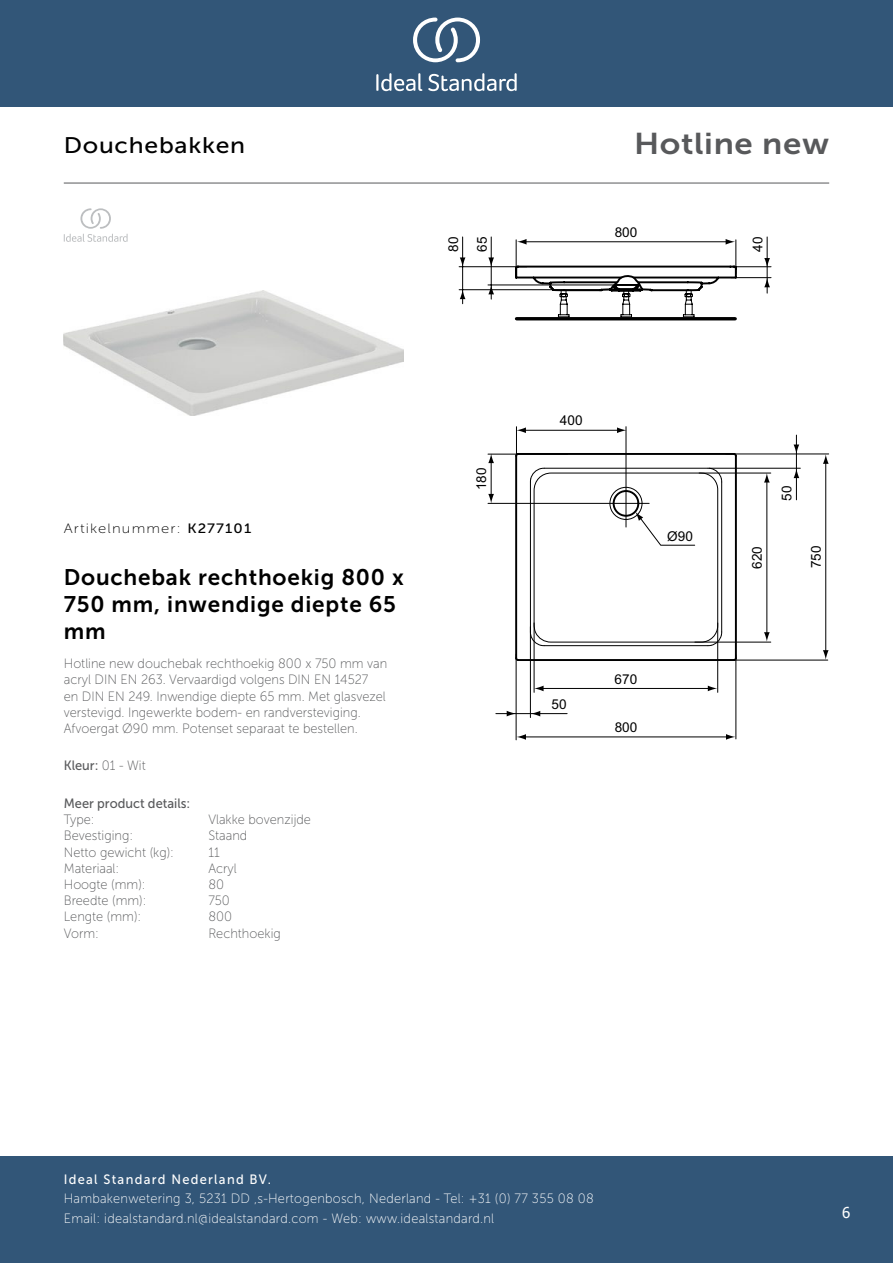
<style>
.page{position:relative;width:893px;height:1263px;background:#fff}
.page>*{position:absolute;margin:0;border:0;box-sizing:border-box;transform-origin:0 0}
.t1{font:30px "Museo Sans 700";letter-spacing:.02em;color:#58595b;scale:1.1 1}
.t2{font:22.5px/27px "Museo Sans 700";letter-spacing:.035em;color:#000}
.t3{font:22.5px "Museo Sans 500";letter-spacing:.03em;color:#000;scale:1.1 1}
.t4{font:15px "Tahoma";color:#fff}
.t5{font:13.5px/16.2px "Museo Sans 100";color:#58595b;scale:.95 1}
.t6{font:13.5px/19.5px "Museo Sans 100";letter-spacing:.02em;color:#fff;scale:.95 1}
.t7{font:13.5px/28.8px "Arial";color:#000}
.t8{font:13.5px "Museo Sans 500";color:#58595b;scale:.95 1}
.t9{font:13.5px "Museo Sans 500";letter-spacing:.1em;color:#fff;scale:.95 1}
.t10{font:13.5px "Museo Sans 100";letter-spacing:.075em;color:#000;scale:1.1 1}
.s1{font-family:"Museo Sans 500"}
.s2{font-family:"Museo Sans 100"}
</style>
<div class="page">
<div style="left:0;top:1157px;width:893px;height:106px;background:#325678"></div>
<div style="left:0;top:0;width:893px;height:107px;background:#325678"></div>
<svg style="left:428px;top:73px;width:89px;height:18px"></svg>
<svg style="left:376px;top:73px;width:46px;height:18px"></svg>
<svg style="left:413px;top:18px;width:67px;height:44px"></svg>
<hr style="left:64px;top:183px;width:765px;height:1px;background:#58595b">
<img style="left:64px;top:290px;width:340px;height:126px">
<svg style="left:515px;top:518px;width:223px;height:144px"></svg>
<svg style="left:514px;top:264px;width:224px;height:254px"></svg>
<hr style="left:516px;top:317px;width:219px;height:3px;background:#000">
<svg style="left:682px;top:289px;width:13px;height:29px"></svg>
<svg style="left:557px;top:290px;width:13px;height:28px"></svg>
<svg style="left:608px;top:274px;width:37px;height:44px"></svg>
<svg style="left:529px;top:467px;width:194px;height:180px"></svg>
<svg style="left:617px;top:427px;width:8px;height:6px"></svg>
<hr style="left:525px;top:430px;width:94px;height:1px;background:#000">
<hr style="left:625px;top:427px;width:1px;height:100px;background:#000">
<svg style="left:516px;top:427px;width:10px;height:29px"></svg>
<svg style="left:488px;top:494px;width:6px;height:9px"></svg>
<svg style="left:488px;top:455px;width:6px;height:8px"></svg>
<hr style="left:491px;top:461px;width:1px;height:34px;background:#000">
<hr style="left:488px;top:454px;width:80px;height:1px;background:#000">
<hr style="left:488px;top:503px;width:161px;height:1px;background:#000">
<svg style="left:794px;top:444px;width:5px;height:9px"></svg>
<svg style="left:823px;top:454px;width:6px;height:10px"></svg>
<svg style="left:823px;top:650px;width:6px;height:10px"></svg>
<hr style="left:825px;top:460px;width:1px;height:191px;background:#000">
<hr style="left:726px;top:453px;width:103px;height:1px;background:#000">
<hr style="left:718px;top:660px;width:110px;height:1px;background:#000">
<svg style="left:794px;top:469px;width:5px;height:9px"></svg>
<svg style="left:764px;top:474px;width:6px;height:8px"></svg>
<svg style="left:764px;top:632px;width:6px;height:10px"></svg>
<hr style="left:796px;top:435px;width:1px;height:65px;background:#000">
<hr style="left:766px;top:480px;width:1px;height:153px;background:#000">
<hr style="left:709px;top:468px;width:91px;height:1px;background:#000">
<hr style="left:699px;top:473px;width:72px;height:1px;background:#000">
<hr style="left:695px;top:642px;width:76px;height:1px;background:#000">
<svg style="left:507px;top:711px;width:9px;height:5px"></svg>
<svg style="left:517px;top:734px;width:9px;height:6px"></svg>
<svg style="left:726px;top:734px;width:9px;height:6px"></svg>
<hr style="left:523px;top:736px;width:204px;height:1px;background:#000">
<hr style="left:516px;top:654px;width:1px;height:86px;background:#000">
<hr style="left:735px;top:655px;width:1px;height:84px;background:#000">
<svg style="left:531px;top:711px;width:9px;height:5px"></svg>
<svg style="left:535px;top:686px;width:9px;height:5px"></svg>
<svg style="left:708px;top:686px;width:9px;height:5px"></svg>
<hr style="left:496px;top:713px;width:71px;height:1px;background:#000">
<hr style="left:542px;top:688px;width:167px;height:1px;background:#000">
<hr style="left:530px;top:627px;width:1px;height:90px;background:#000">
<hr style="left:534px;top:623px;width:1px;height:69px;background:#000">
<hr style="left:717px;top:623px;width:1px;height:69px;background:#000">
<svg style="left:764px;top:258px;width:6px;height:8px"></svg>
<svg style="left:764px;top:278px;width:6px;height:9px"></svg>
<hr style="left:767px;top:237px;width:1px;height:56px;background:#000">
<svg style="left:726px;top:239px;width:9px;height:6px"></svg>
<hr style="left:735px;top:240px;width:1px;height:34px;background:#000">
<svg style="left:516px;top:239px;width:11px;height:29px"></svg>
<hr style="left:525px;top:241px;width:201px;height:1px;background:#000">
<hr style="left:730px;top:266px;width:41px;height:1px;background:#000">
<hr style="left:731px;top:277px;width:40px;height:1px;background:#000">
<svg style="left:460px;top:257px;width:5px;height:9px"></svg>
<svg style="left:460px;top:290px;width:5px;height:9px"></svg>
<hr style="left:462px;top:237px;width:1px;height:67px;background:#000">
<hr style="left:459px;top:289px;width:176px;height:1px;background:#000">
<hr style="left:459px;top:266px;width:68px;height:1px;background:#000">
<svg style="left:488px;top:257px;width:6px;height:10px"></svg>
<svg style="left:488px;top:285px;width:6px;height:9px"></svg>
<hr style="left:488px;top:284px;width:151px;height:1px;background:#000">
<hr style="left:491px;top:237px;width:1px;height:62px;background:#000">
<svg style="left:64px;top:208px;width:64px;height:34px"></svg>
<h2 class="t3" style="left:64px;top:133px;width:166px">Douchebakken</h2>
<h1 class="t1" style="left:634px;top:127px;width:179px">Hotline new</h1>
<p class="t7" style="left:439px;top:252px;width:17px;rotate:-90deg">80<br>65</p>
<p class="t7" style="left:615px;top:218px;width:24px">800</p>
<p class="t7" style="left:744px;top:252px;width:17px;rotate:-90deg">40</p>
<p class="t10" style="left:64px;top:521px;width:172px">Artikelnummer: <span class="s1">K277101</span></p>
<h2 class="t2" style="left:64px;top:564px;width:341px">Douchebak rechthoekig 800 x<br>750 mm, inwendige diepte 65 mm</h2>
<p class="t5" style="left:64px;top:656px;width:342px">Hotline new douchebak rechthoekig 800 x 750 mm van acryl DIN EN 263. Vervaardigd volgens DIN EN 14527<br>en DIN EN 249. Inwendige diepte 65 mm. Met glasvezel verstevigd. Ingewerkte bodem- en randversteviging.<br>Afvoergat Ø90 mm. Potenset separaat te bestellen.</p>
<p class="t8" style="left:64px;top:758px;width:88px">Kleur: <span class="s2">01 - Wit</span></p>
<p class="t8" style="left:64px;top:796px;width:135px">Meer product details:</p>
<p class="t5" style="left:64px;top:811px;width:34px">Type:</p>
<p class="t5" style="left:208px;top:811px;width:110px">Vlakke bovenzijde</p>
<p class="t5" style="left:64px;top:828px;width:74px">Bevestiging:</p>
<p class="t5" style="left:208px;top:828px;width:42px">Staand</p>
<p class="t5" style="left:64px;top:844px;width:118px">Netto gewicht (kg):</p>
<p class="t5" style="left:208px;top:844px;width:13px">11</p>
<p class="t5" style="left:64px;top:860px;width:60px">Materiaal:</p>
<p class="t5" style="left:208px;top:860px;width:31px">Acryl</p>
<p class="t5" style="left:64px;top:876px;width:88px">Hoogte (mm):</p>
<p class="t5" style="left:208px;top:876px;width:18px">80</p>
<p class="t5" style="left:64px;top:892px;width:89px">Breedte (mm):</p>
<p class="t5" style="left:208px;top:892px;width:24px">750</p>
<p class="t5" style="left:64px;top:909px;width:83px">Lengte (mm):</p>
<p class="t5" style="left:208px;top:909px;width:26px">800</p>
<p class="t5" style="left:64px;top:925px;width:39px">Vorm:</p>
<p class="t5" style="left:208px;top:925px;width:78px">Rechthoekig</p>
<p class="t7" style="left:467px;top:490px;width:24px;rotate:-90deg">180</p>
<p class="t7" style="left:560px;top:406px;width:24px">400</p>
<p class="t7" style="left:667px;top:522px;width:27px">Ø90</p>
<p class="t7" style="left:551px;top:690px;width:17px">50</p>
<p class="t7" style="left:615px;top:665px;width:24px">670</p>
<p class="t7" style="left:615px;top:713px;width:24px">800</p>
<p class="t7" style="left:743px;top:569px;width:24px;rotate:-90deg">620</p>
<p class="t7" style="left:772px;top:501px;width:17px;rotate:-90deg">50</p>
<p class="t7" style="left:802px;top:568px;width:24px;rotate:-90deg">750</p>
<p class="t9" style="left:64px;top:1172px;width:220px">Ideal Standard Nederland BV.</p>
<p class="t6" style="left:64px;top:1189px;width:559px">Hambakenwetering 3, 5231 DD ‚s-Hertogenbosch, Nederland - Tel: +31 (0) 77 355 08 08<br>Email: idealstandard.nl@idealstandard.com - Web: www.idealstandard.nl</p>
<p class="t4" style="left:842px;top:1203px;width:10px">6</p>
</div>
